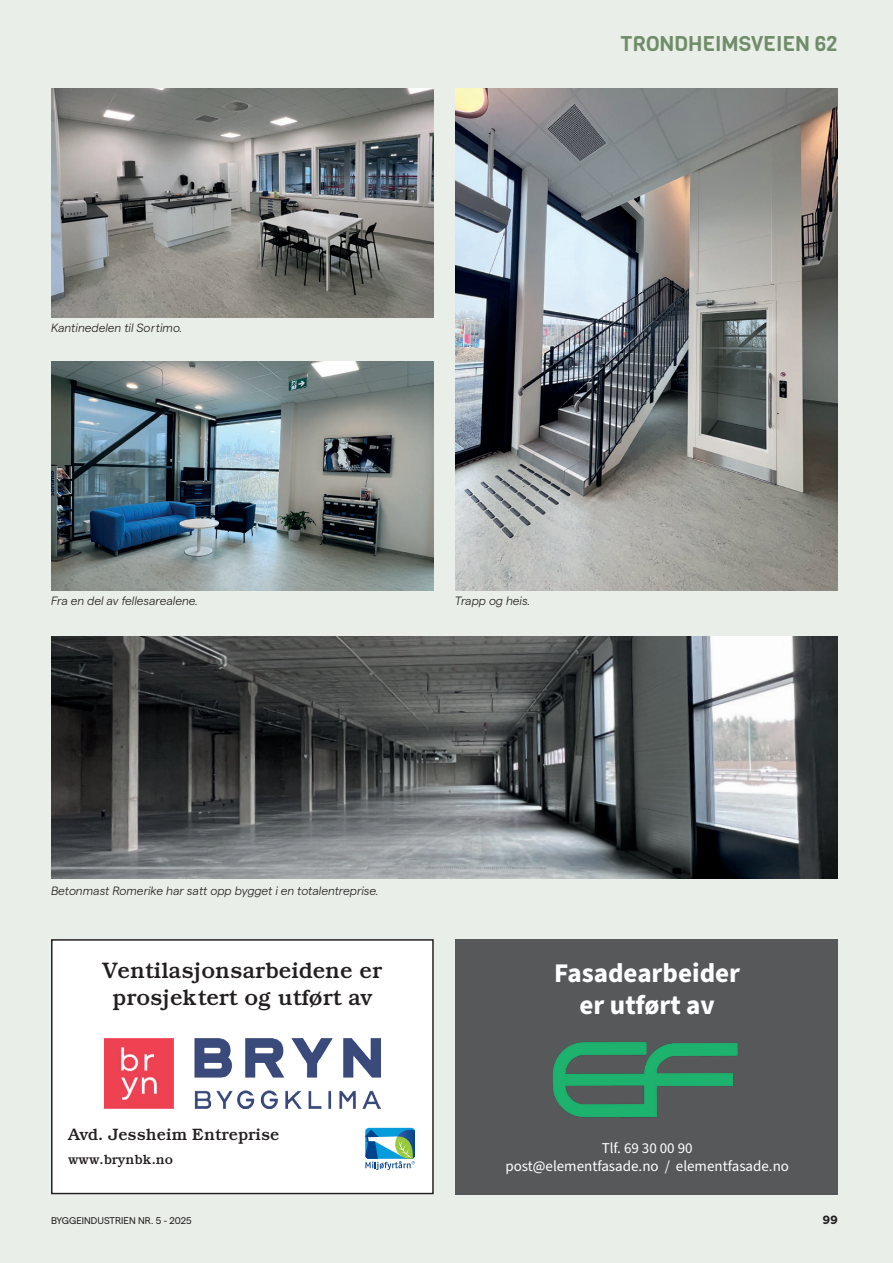
<style>
.page{position:relative;width:893px;height:1263px;background:#e9eee8}
.page>*{position:absolute;margin:0;border:0;box-sizing:border-box;transform-origin:0 0}
.t1{font:700 27px/32.4px "Source Sans Pro";color:#fff;text-align:center}
.t2{font:500 22.5px/27px "Bookman Std";color:#231f20;text-align:center}
.t3{font:21px "Viga";color:#708d6a}
.t4{font:500 16.5px "Bookman Std";color:#231f20}
.t5{font:15px/18px "Source Sans Pro";color:#fff;text-align:center}
.t6{font:500 13.5px "Bookman Std";color:#231f20}
.t7{font:italic 300 12px "Matter";color:#231f20}
.t8{font:700 12px "Matter";color:#231f20}
.t9{font:9.75px "Matter";color:#231f20}
</style>
<div class="page">
<div style="left:51px;top:939px;width:383px;height:255px;background:#fff"></div>
<div style="left:51px;top:939px;width:383px;height:255px;border:2px solid #231f20"></div>
<img style="left:105px;top:1039px;width:275px;height:69px">
<svg style="left:364px;top:1126px;width:53px;height:45px"></svg>
<svg style="left:365px;top:1128px;width:50px;height:42px"></svg>
<div style="left:455px;top:939px;width:383px;height:255px;background:#57585a"></div>
<img style="left:552px;top:1042px;width:186px;height:76px">
<img style="left:51px;top:88px;width:383px;height:230px">
<img style="left:51px;top:362px;width:383px;height:228px">
<img style="left:51px;top:636px;width:787px;height:242px">
<img style="left:455px;top:88px;width:383px;height:502px">
<p class="t7" style="left:51px;top:319px;width:133px">Kantinedelen til Sortimo.</p>
<p class="t7" style="left:51px;top:592px;width:148px">Fra en del av fellesarealene.</p>
<h3 class="t3" style="left:620px;top:30px;width:219px">TRONDHEIMSVEIEN 62</h3>
<p class="t7" style="left:455px;top:592px;width:77px">Trapp og heis.</p>
<p class="t7" style="left:51px;top:882px;width:329px">Betonmast Romerike har satt opp bygget i en totalentreprise.</p>
<h2 class="t2" style="left:103px;top:957px;width:281px">Ventilasjonsarbeidene er prosjektert og utført av</h2>
<h3 class="t4" style="left:68px;top:1125px;width:213px">Avd. Jessheim Entreprise</h3>
<p class="t6" style="left:68px;top:1152px;width:107px">www.brynbk.no</p>
<h1 class="t1" style="left:554px;top:957px;width:188px">Fasadearbeider er utført av</h1>
<p class="t5" style="left:505px;top:1139px;width:285px">Tlf. 69 30 00 90<br>post@elementfasade.no / elementfasade.no</p>
<p class="t9" style="left:51px;top:1213px;width:142px">BYGGEINDUSTRIEN NR. 5 - 2025</p>
<p class="t8" style="left:822px;top:1211px;width:17px">99</p>
</div>
